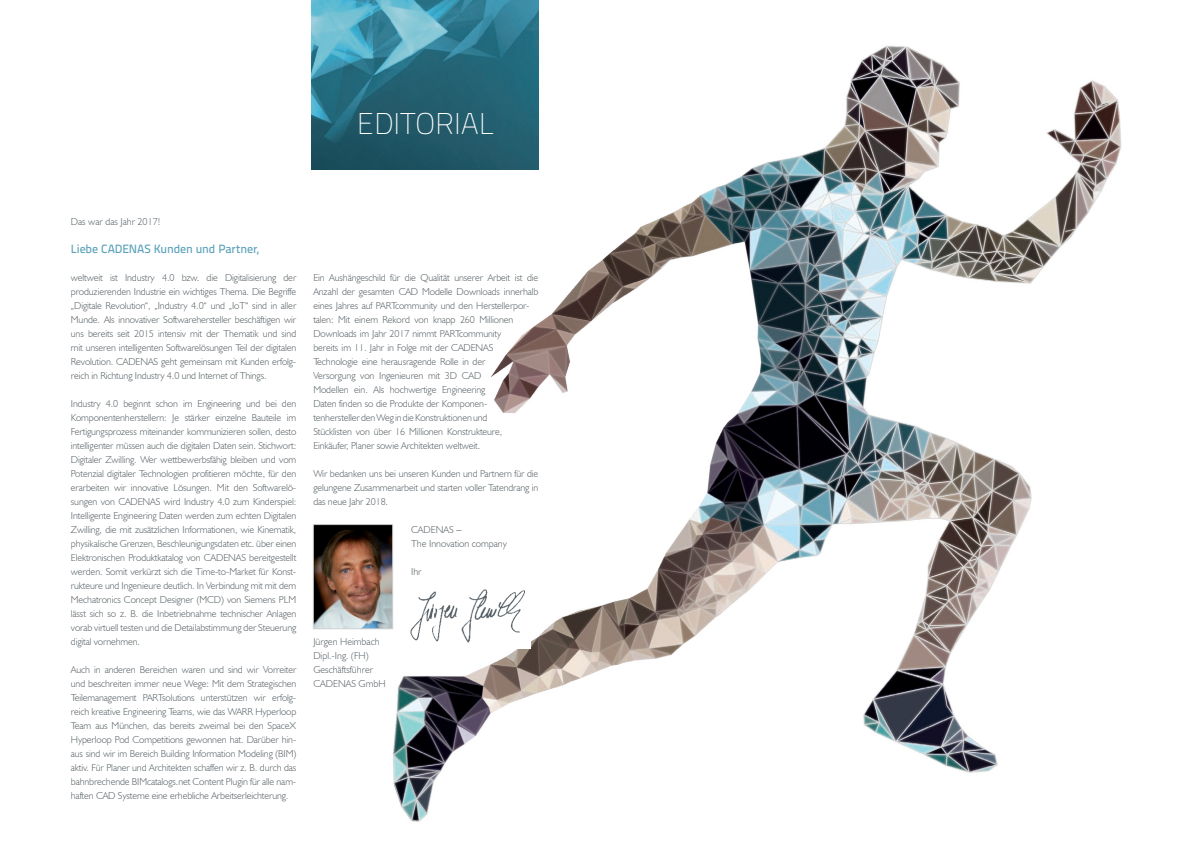
<style>
.page{position:relative;width:1191px;height:842px;background:#fff}
.page>*{position:absolute;margin:0;border:0;box-sizing:border-box;transform-origin:0 0}
.t1{font:30px "Titillium Text 25 L 1 wt";color:#fff}
.t2{font:12px "Titillium Text 25 L 600 wt";letter-spacing:-.01em;color:#5da3bb}
.t3{font:300 10px/14px "Humanist 521 BT";letter-spacing:-.01em;color:#576065;text-align:justify}
.s1{font-family:"Titillium Text 25 L 250 wt";font-weight:400}
</style>
<div class="page">
<img style="left:311px;top:0;width:811px;height:822px">
<img style="left:401px;top:580px;width:129px;height:69px">
<img style="left:315px;top:526px;width:76px;height:101px">
<div style="left:313px;top:524px;width:80px;height:105px;border:1px solid #d1d2d4"></div>
<img style="left:312px;top:0;width:227px;height:169px">
<h1 class="t1" style="left:357px;top:102px;width:139px">EDITORIAL</h1>
<p class="t3" style="left:71px;top:215px;width:91px">Das war das Jahr 2017!</p>
<p class="t2" style="left:71px;top:240px;width:189px">Liebe CADENAS Kunden und Partner,</p>
<p class="t3" style="left:71px;top:271px;width:227px">weltweit ist Industry 4.0 bzw. die Digitalisierung der produzierenden Industrie ein wichtiges Thema. Die Begriffe „Digitale Revolution“, „Industry 4.0“ und „IoT“ sind in aller Munde. Als innovativer Softwarehersteller beschäftigen wir uns bereits seit 2015 intensiv mit der Thematik und sind mit unseren intelligenten Softwarelösungen Teil der digitalen Revolution. CADENAS geht gemeinsam mit Kunden erfolg&shy;reich in Richtung Industry 4.0 und Internet of Things.</p>
<p class="t3" style="left:71px;top:397px;width:227px">Industry 4.0 beginnt schon im Engineering und bei den Komponentenherstellern: Je stärker einzelne Bauteile im Fertigungsprozess miteinander kommunizieren sollen, desto intelligenter müssen auch die digitalen Daten sein. Stichwort:<br>Digitaler Zwilling. Wer wettbewerbsfähig bleiben und vom Potenzial digitaler Technologien profitieren möchte, für den erarbeiten wir innovative Lösungen. Mit den Softwarelö&shy;sungen von CADENAS wird Industry 4.0 zum Kinderspiel:<br>Intelligente Engineering Daten werden zum echten Digitalen Zwilling, die mit zusätzlichen Informationen, wie Kinematik, physikalische Grenzen, Beschleunigungsdaten etc. über einen Elektronischen Produktkatalog von CADENAS bereitgestellt werden. Somit verkürzt sich die Time-to-Market für Konst&shy;rukteure und Ingenieure deutlich. In Verbindung mit mit dem Mechatronics Concept Designer (MCD) von Siemens PLM lässt sich so z. B. die Inbetriebnahme technischer Anlagen vorab virtuell testen und die Detailabstimmung der Steuerung digital vornehmen.</p>
<p class="t3" style="left:71px;top:663px;width:227px">Auch in anderen Bereichen waren und sind wir Vorreiter und beschreiten immer neue Wege: Mit dem Strategischen Teilemanagement PARTsolutions unterstützen wir erfolg&shy;reich kreative Engineering Teams, wie das WARR Hyperloop Team aus München, das bereits zweimal bei den SpaceX Hyperloop Pod Competitions gewonnen hat. Darüber hin&shy;aus sind wir im Bereich Building Information Modeling (BIM) aktiv. Für Planer und Architekten schaffen wir z. B. durch das bahnbrechende BIMcatalogs.net Content Plugin für alle nam&shy;haften CAD Systeme eine erhebliche Arbeitserleichterung.</p>
<p class="t3" style="left:313px;top:271px;width:226px;text-align:left">Ein Aushängeschild für die Qualität unserer Arbeit ist die Anzahl der gesamten CAD Modelle Downloads innerhalb eines Jahres auf PARTcommunity und den Herstellerpor&shy;talen: Mit einem Rekord von knapp 260 Millionen Downloads im Jahr 2017 nimmt PARTcommunity<br>bereits im 11. Jahr in Folge mit der CADENAS Technologie eine herausragende Rolle in der<br>Versorgung von Ingenieuren mit 3D CAD<br>Modellen ein. Als hochwertige Engineering<br>Daten finden so die Produkte der Komponen-<br>tenhersteller den Weg in die Konstruktionen und<br>Stücklisten von über 16 Millionen Konstrukteure, Einkäufer, Planer sowie Architekten weltweit.</p>
<p class="t3" style="left:313px;top:467px;width:226px">Wir bedanken uns bei unseren Kunden und Partnern für die gelungene Zusammenarbeit und starten voller Tatendrang in das neue Jahr 2018.</p>
<p class="t3" style="left:313px;top:635px;width:74px;text-align:left">Jürgen Heimbach<br>Dipl.-Ing. (FH)<br>Geschäftsführer<br>CADENAS GmbH</p>
<p class="t3" style="left:411px;top:523px;width:97px">CADENAS <span class="s1">–<br></span>The Innovation company</p>
<p class="t3" style="left:411px;top:565px;width:12px">Ihr</p>
</div>
